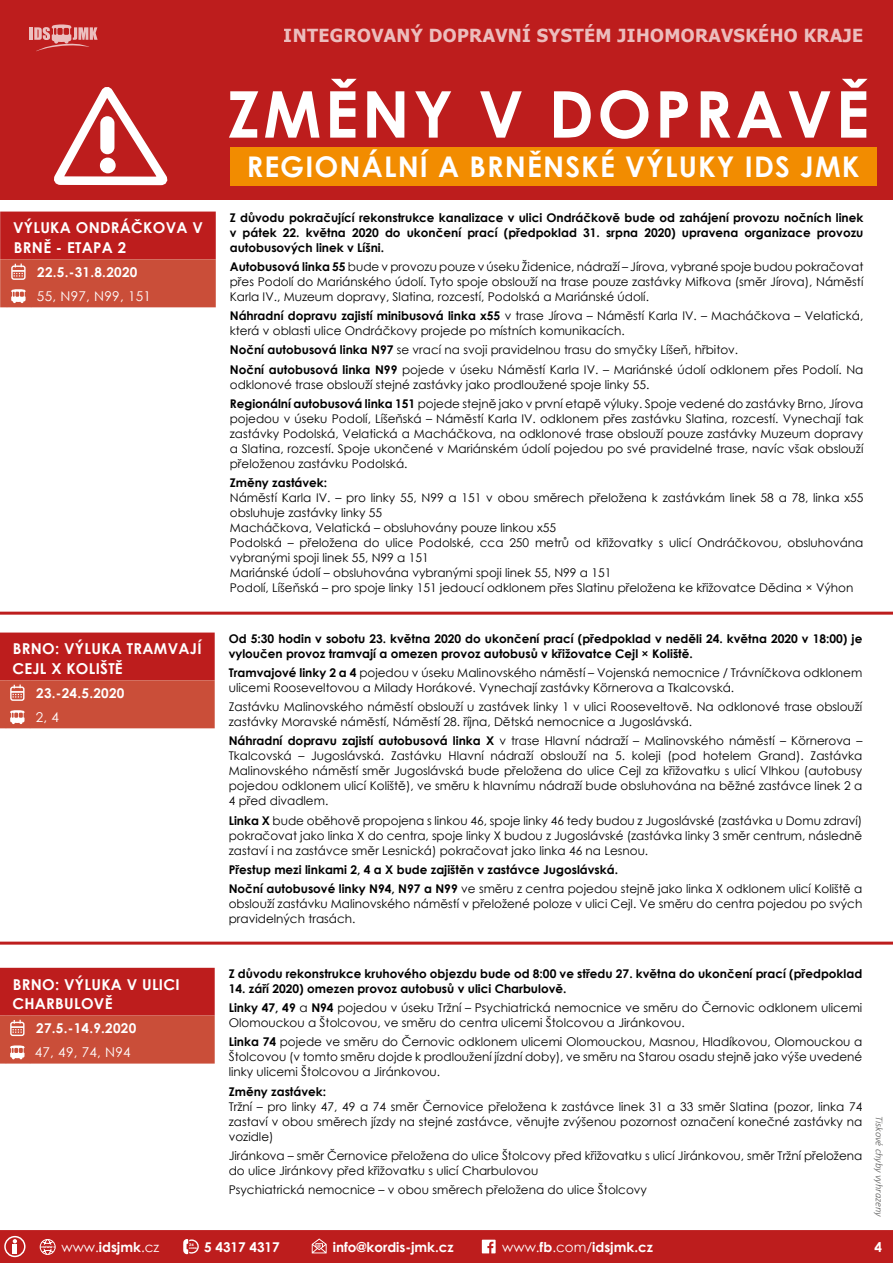
<style>
.page{position:relative;width:893px;height:1263px;background:#fff}
.page>*{position:absolute;margin:0;border:0;box-sizing:border-box;transform-origin:0 0}
.t1{font:700 64.5px "Century Gothic";letter-spacing:.055em;color:#fff}
.t2{font:700 28.5px "Century Gothic";letter-spacing:.04em;color:#fff}
.t3{font:700 18px "Tahoma";letter-spacing:.02em;color:#fff}
.t4{font:700 15px/19.5px "Century Gothic";letter-spacing:.02em;color:#fff}
.t5{font:700 13.5px "Century Gothic";color:#fff}
.t6{font:13.5px "Century Gothic";letter-spacing:.02em;color:#fff}
.t7{font:12px/15px "Century Gothic";color:#000}
.t8{font:700 12px/15px "Century Gothic";color:#000}
.t9{font:italic 300 10.5px "Calibri";letter-spacing:-.005em;color:#575756}
.t10{font:700 4.95px "Century Gothic";color:#fff}
.t11{font:900 3.6px "Neo Sans";color:#fff}
.t12{font:900 3.45px "Neo Sans";color:#fff;scale:1.04 1}
.t13{font:900 2.25px "Neo Sans";color:#fff;scale:1.04 1}
.s1{font-weight:700}
.s2{font-weight:400}
</style>
<div class="page">
<div style="left:0;top:0;width:893px;height:199px;background:#bd1d1d"></div>
<div style="left:230px;top:147px;width:646px;height:38px;background:#f28c00"></div>
<svg style="left:54px;top:87px;width:114px;height:99px"></svg>
<div style="left:100px;top:158px;width:16px;height:15px;background:#fff;border-radius:50%"></div>
<div style="left:100px;top:116px;width:14px;height:38px;background:#fff;border-radius:7px"></div>
<svg style="left:30px;top:24px;width:68px;height:27px"></svg>
<div style="left:0;top:1230px;width:893px;height:33px;background:#bd1d1d"></div>
<svg style="left:0;top:632px;width:215px;height:96px;background:#c4392e"></svg>
<hr style="left:0;top:942px;width:893px;height:3px;background:#bd1d1d">
<svg style="left:0;top:968px;width:215px;height:95px;background:#c4372d"></svg>
<svg style="left:0;top:212px;width:216px;height:95px;background:#c4382e"></svg>
<hr style="left:0;top:612px;width:893px;height:3px;background:#bd1d1d">
<h3 class="t3" style="left:284px;top:23px;width:581px">INTEGROVANÝ DOPRAVNÍ SYSTÉM JIHOMORAVSKÉHO KRAJE</h3>
<p class="t4" style="left:13px;top:218px;width:191px">VÝLUKA ONDRÁČKOVA V<br>BRNĚ - ETAPA 2</p>
<p class="t5" style="left:37px;top:262px;width:102px">22.5.-31.8.2020</p>
<p class="t6" style="left:37px;top:287px;width:116px">55, N97, N99, 151</p>
<p class="t4" style="left:12px;top:638px;width:191px">BRNO: VÝLUKA TRAMVAJÍ<br>CEJL X KOLIŠTĚ</p>
<p class="t5" style="left:36px;top:683px;width:90px">23.-24.5.2020</p>
<p class="t6" style="left:36px;top:708px;width:25px">2, 4</p>
<p class="t4" style="left:12px;top:974px;width:169px">BRNO: VÝLUKA V ULICI<br>CHARBULOVĚ</p>
<p class="t5" style="left:36px;top:1018px;width:102px">27.5.-14.9.2020</p>
<p class="t6" style="left:35px;top:1043px;width:98px">47, 49, 74, N94</p>
<h1 class="t1" style="left:227px;top:65px;width:643px">ZMĚNY V DOPRAVĚ</h1>
<h2 class="t2" style="left:247px;top:145px;width:614px">REGIONÁLNÍ A BRNĚNSKÉ VÝLUKY IDS JMK</h2>
<p class="t8" style="left:230px;top:209px;width:635px;text-align:justify">Z důvodu pokračující rekonstrukce kanalizace v ulici Ondráčkově bude od zahájení provozu nočních linek v pátek 22. května 2020 do ukončení prací (předpoklad 31. srpna 2020) upravena organizace provozu autobusových linek v Líšni.</p>
<p class="t7" style="left:230px;top:259px;width:635px;text-align:justify"><span class="s1">Autobusová linka 55</span> bude v provozu pouze v úseku Židenice, nádraží – Jírova, vybrané spoje budou pokračovat přes Podolí do Mariánského údolí. Tyto spoje obslouží na trase pouze zastávky Mifkova (směr Jírova), Náměstí Karla IV., Muzeum dopravy, Slatina, rozcestí, Podolská a Mariánské údolí.</p>
<p class="t7" style="left:230px;top:308px;width:635px"><span class="s1">Náhradní dopravu zajistí minibusová linka x55</span> v trase Jírova – Náměstí Karla IV. – Macháčkova – Velatická, která v oblasti ulice Ondráčkovy projede po místních komunikacích.</p>
<p class="t7" style="left:230px;top:340px;width:635px;line-height:19.2px"><span class="s1">Noční autobusová linka N97</span> se vrací na svoji pravidelnou trasu do smyčky Líšeň, hřbitov.<br><span class="s1">Noční autobusová linka N99</span> pojede v úseku Náměstí Karla IV. – Mariánské údolí odklonem přes Podolí. Na</p>
<p class="t7" style="left:230px;top:374px;width:635px;line-height:19.2px">odklonové trase obslouží stejné zastávky jako prodloužené spoje linky 55.<br><span class="s1">Regionální autobusová linka 151</span> pojede stejně jako v první etapě výluky. Spoje vedené do zastávky Brno, Jírova</p>
<p class="t7" style="left:230px;top:411px;width:635px;text-align:justify">pojedou v úseku Podolí, Líšeňská – Náměstí Karla IV. odklonem přes zastávku Slatina, rozcestí. Vynechají tak zastávky Podolská, Velatická a Macháčkova, na odklonové trase obslouží pouze zastávky Muzeum dopravy a Slatina, rozcestí. Spoje ukončené v Mariánském údolí pojedou po své pravidelné trase, navíc však obslouží přeloženou zastávku Podolská.</p>
<p class="t8" style="left:230px;top:475px;width:99px">Změny zastávek:</p>
<p class="t7" style="left:230px;top:490px;width:635px">Náměstí Karla IV. – pro linky 55, N99 a 151 v obou směrech přeložena k zastávkám linek 58 a 78, linka x55 obsluhuje zastávky linky 55<br>Macháčkova, Velatická – obsluhovány pouze linkou x55<br>Podolská – přeložena do ulice Podolské, cca 250 metrů od křižovatky s ulicí Ondráčkovou, obsluhována vybranými spoji linek 55, N99 a 151<br>Mariánské údolí – obsluhována vybranými spoji linek 55, N99 a 151<br>Podolí, Líšeňská – pro spoje linky 151 jedoucí odklonem přes Slatinu přeložena ke křižovatce Dědina × Výhon</p>
<p class="t8" style="left:229px;top:630px;width:635px">Od 5:30 hodin v sobotu 23. května 2020 do ukončení prací (předpoklad v neděli 24. května 2020 v 18:00) je vyloučen provoz tramvají a omezen provoz autobusů v křižovatce Cejl × Koliště.</p>
<p class="t7" style="left:229px;top:665px;width:635px"><span class="s1">Tramvajové linky 2 a 4</span> pojedou v úseku Malinovského náměstí – Vojenská nemocnice / Trávníčkova odklonem ulicemi Rooseveltovou a Milady Horákové. Vynechají zastávky Körnerova a Tkalcovská.</p>
<p class="t7" style="left:229px;top:699px;width:635px">Zastávku Malinovského náměstí obslouží u zastávek linky 1 v ulici Rooseveltově. Na odklonové trase obslouží zastávky Moravské náměstí, Náměstí 28. října, Dětská nemocnice a Jugoslávská.</p>
<p class="t7" style="left:229px;top:733px;width:635px;text-align:justify"><span class="s1">Náhradní dopravu zajistí autobusová linka X</span> v trase Hlavní nádraží – Malinovského náměstí – Körnerova – Tkalcovská – Jugoslávská. Zastávku Hlavní nádraží obslouží na 5. koleji (pod hotelem Grand). Zastávka Malinovského náměstí směr Jugoslávská bude přeložena do ulice Cejl za křižovatku s ulicí Vlhkou (autobusy pojedou odklonem ulicí Koliště), ve směru k hlavnímu nádraží bude obsluhována na běžné zastávce linek 2 a 4 před divadlem.</p>
<p class="t7" style="left:229px;top:813px;width:635px;text-align:justify"><span class="s1">Linka X</span> bude oběhově propojena s linkou 46, spoje linky 46 tedy budou z Jugoslávské (zastávka u Domu zdraví) pokračovat jako linka X do centra, spoje linky X budou z Jugoslávské (zastávka linky 3 směr centrum, následně zastaví i na zastávce směr Lesnická) pokračovat jako linka 46 na Lesnou.</p>
<p class="t8" style="left:229px;top:859px;width:635px;line-height:19.2px">Přestup mezi linkami 2, 4 a X bude zajištěn v zastávce Jugoslávská.<br>Noční autobusové linky N94, N97 a N99 <span class="s2">ve směru z centra pojedou stejně jako linka X odklonem ulicí Koliště a</span></p>
<p class="t7" style="left:229px;top:896px;width:635px">obslouží zastávku Malinovského náměstí v přeložené poloze v ulici Cejl. Ve směru do centra pojedou po svých pravidelných trasách.</p>
<p class="t8" style="left:229px;top:965px;width:635px">Z důvodu rekonstrukce kruhového objezdu bude od 8:00 ve středu 27. května do ukončení prací (předpoklad</p>
<p class="t7" style="left:229px;top:979px;width:635px;line-height:19.2px"><span class="s1">14. září 2020) omezen provoz autobusů v ulici Charbulově.<br>Linky 47, 49</span> a <span class="s1">N94</span> pojedou v úseku Tržní – Psychiatrická nemocnice ve směru do Černovic odklonem ulicemi</p>
<p class="t7" style="left:229px;top:1013px;width:635px;line-height:19.2px">Olomouckou a Štolcovou, ve směru do centra ulicemi Štolcovou a Jiránkovou.<br><span class="s1">Linka 74</span> pojede ve směru do Černovic odklonem ulicemi Olomouckou, Masnou, Hladíkovou, Olomouckou a</p>
<p class="t7" style="left:229px;top:1049px;width:635px">Štolcovou (v tomto směru dojde k prodloužení jízdní doby), ve směru na Starou osadu stejně jako výše uvedené linky ulicemi Štolcovou a Jiránkovou.</p>
<p class="t8" style="left:229px;top:1083px;width:99px">Změny zastávek:</p>
<p class="t7" style="left:229px;top:1098px;width:635px;text-align:justify">Tržní – pro linky 47, 49 a 74 směr Černovice přeložena k zastávce linek 31 a 33 směr Slatina (pozor, linka 74 zastaví v obou směrech jízdy na stejné zastávce, věnujte zvýšenou pozornost označení konečné zastávky na vozidle)</p>
<p class="t7" style="left:229px;top:1148px;width:635px">Jiránkova – směr Černovice přeložena do ulice Štolcovy před křižovatku s ulicí Jiránkovou, směr Tržní přeložena do ulice Jiránkovy před křižovatku s ulicí Charbulovou</p>
<p class="t7" style="left:229px;top:1182px;width:420px">Psychiatrická nemocnice – v obou směrech přeložena do ulice Štolcovy</p>
<p class="t9" style="left:886px;top:1116px;width:102px;rotate:90deg">Tiskové chyby vyhrazeny</p>
<p class="t13" style="left:189px;top:1247px;width:9px">HODIN</p>
<p class="t5" style="left:204px;top:1236px;width:77px">5 4317 4317</p>
<p class="t10" style="left:317px;top:1242px;width:5px">@</p>
<p class="t5" style="left:333px;top:1236px;width:122px">info@kordis-jmk.cz</p>
<p class="t5" style="left:502px;top:1236px;width:152px"><span class="s2">www.</span>fb<span class="s2">.com/</span>idsjmk.cz</p>
<p class="t5" style="left:874px;top:1236px;width:9px">4</p>
<p class="t11" style="left:43px;top:1245px;width:11px">www</p>
<p class="t6" style="left:62px;top:1237px;width:99px">www.<span class="s1">idsjmk</span>.cz</p>
<p class="t12" style="left:189px;top:1243px;width:6px">24</p>
</div>
